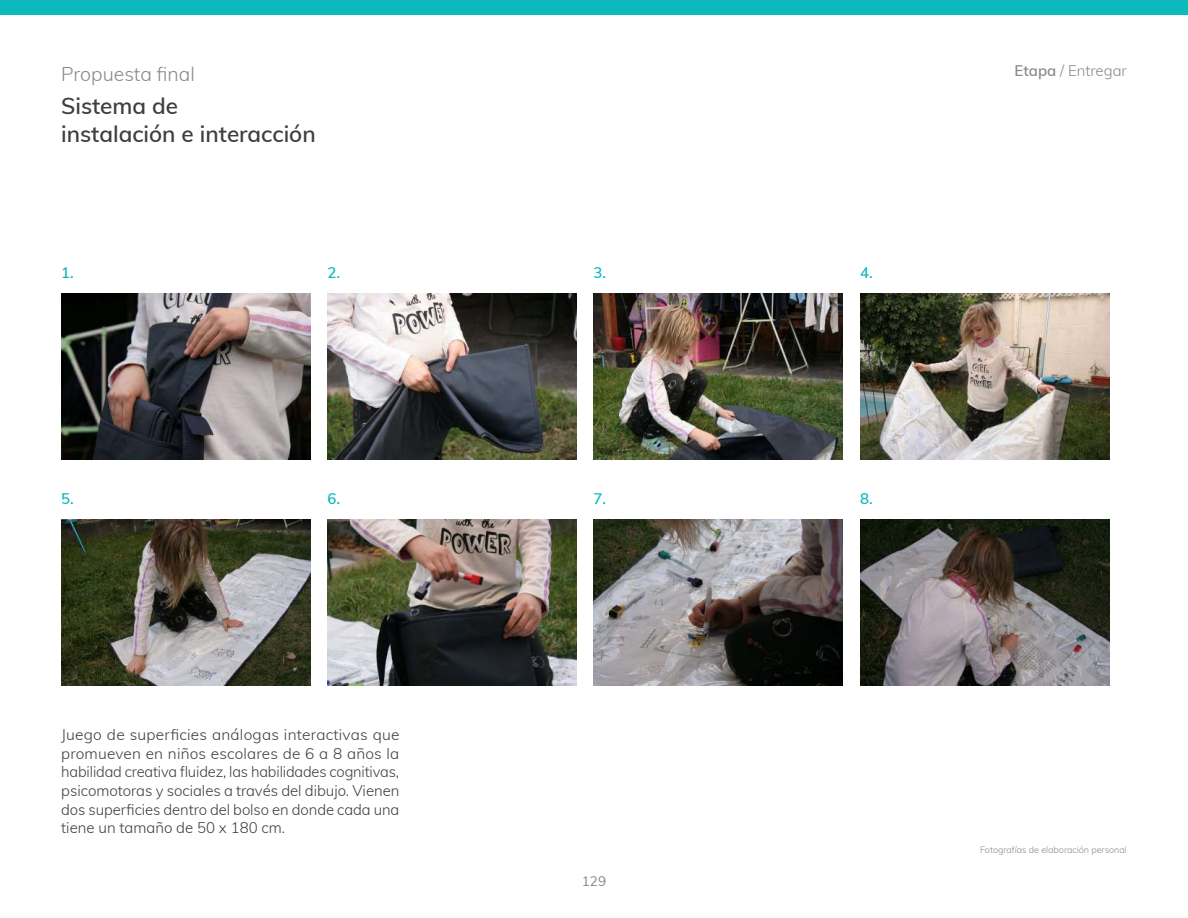
<style>
.page{position:relative;width:1188px;height:918px;background:#fff}
.page>*{position:absolute;margin:0;border:0;box-sizing:border-box;transform-origin:0 0}
.t1{font:600 22.5px/28.5px "Muli";color:#3e3e3f}
.t2{font:300 19.5px "Muli";color:#87898c}
.t3{font:300 15px/18.6px "Muli";letter-spacing:-.005em;color:#3e3e3f;text-align:justify}
.t4{font:600 15px "Muli";color:#0cb9bd}
.t5{font:300 15px "Muli";color:#87898c}
.t6{font:13.5px "Muli";color:#87898c}
.t7{font:300 9px "Muli";color:#87898c}
.s1{font-weight:600}
</style>
<div class="page">
<div style="left:0;top:0;width:1188px;height:14px;background:#0cb9bd"></div>
<img style="left:61px;top:294px;width:249px;height:166px">
<img style="left:860px;top:294px;width:249px;height:166px">
<img style="left:328px;top:294px;width:249px;height:166px">
<img style="left:594px;top:294px;width:249px;height:166px">
<img style="left:61px;top:519px;width:249px;height:167px">
<img style="left:327px;top:519px;width:250px;height:167px">
<img style="left:594px;top:519px;width:249px;height:167px">
<img style="left:860px;top:519px;width:249px;height:167px">
<h2 class="t2" style="left:61px;top:60px;width:135px">Propuesta final</h2>
<h1 class="t1" style="left:61px;top:90px;width:256px">Sistema de<br>instalación e interacción</h1>
<p class="t4" style="left:61px;top:262px;width:14px">1.</p>
<p class="t4" style="left:328px;top:262px;width:14px">2.</p>
<p class="t4" style="left:594px;top:262px;width:14px">3.</p>
<p class="t4" style="left:860px;top:262px;width:14px">4.</p>
<p class="t4" style="left:61px;top:488px;width:14px">5.</p>
<p class="t4" style="left:327px;top:488px;width:14px">6.</p>
<p class="t4" style="left:594px;top:488px;width:14px">7.</p>
<p class="t4" style="left:860px;top:488px;width:14px">8.</p>
<p class="t3" style="left:61px;top:725px;width:340px">Juego de superficies análogas interactivas que promueven en niños escolares de 6 a 8 años la habilidad creativa fluidez, las habilidades cognitivas, psicomotoras y sociales a través del dibujo. Vienen dos superficies dentro del bolso en donde cada una tiene un tamaño de 50 x 180 cm.</p>
<p class="t6" style="left:582px;top:871px;width:26px">129</p>
<p class="t5" style="left:1015px;top:60px;width:114px"><span class="s1">Etapa</span> / Entregar</p>
<p class="t7" style="left:980px;top:843px;width:148px">Fotografías de elaboración personal</p>
</div>
